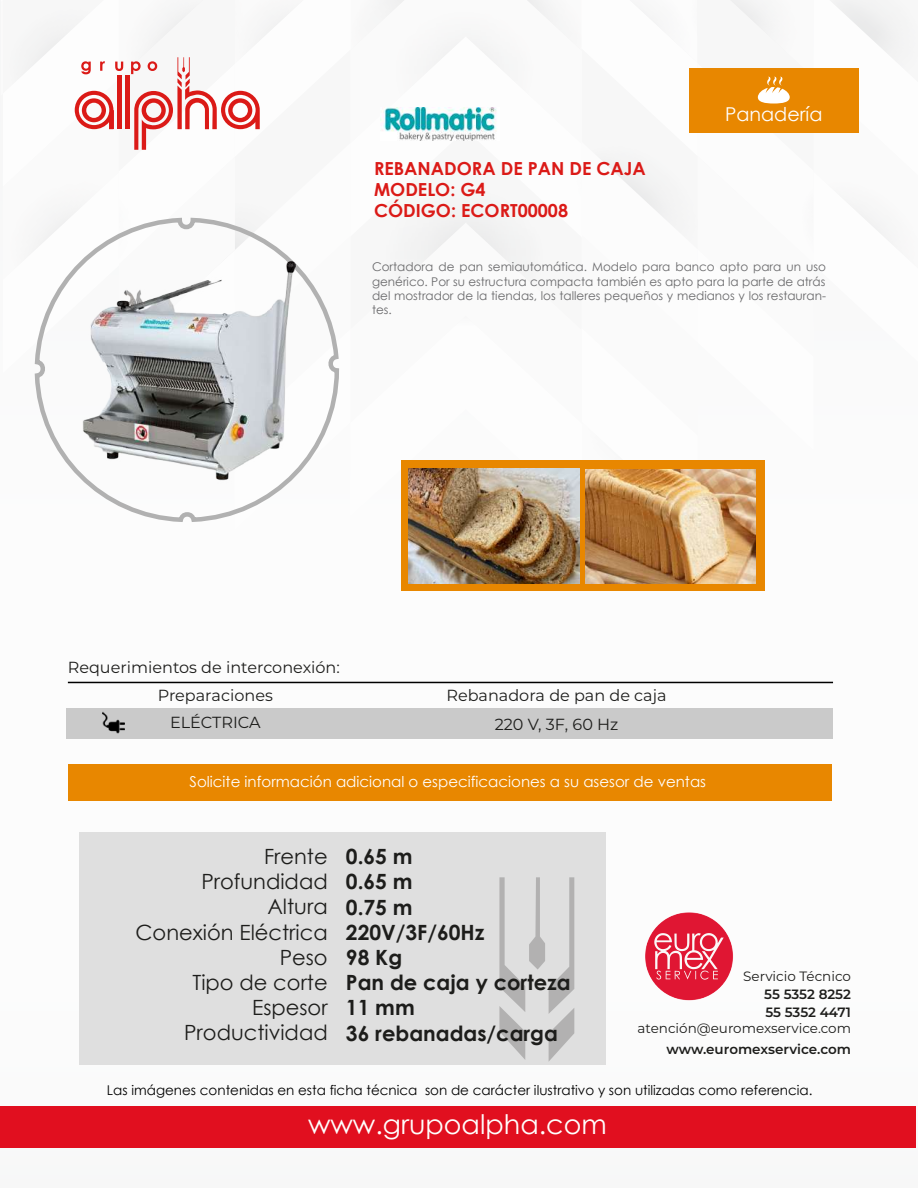
<style>
.page{position:relative;width:918px;height:1188px;background:#fff}
.page>*{position:absolute;margin:0;border:0;box-sizing:border-box;transform-origin:0 0}
.t1{font:27px "Century Gothic";color:#fffffd}
.t2{font:21px/25.2px "Century Gothic";color:#1d1d1b;text-align:right}
.t3{font:700 21px/25.2px "Century Gothic";color:#1d1d1b}
.t4{font:19.2px "Century Gothic";color:#fff}
.t5{font:700 18px/21px "Century Gothic";color:#db1a17}
.t6{font:16.05px/27.9px "Montserrat";color:#1d1d1b}
.t7{font:15px "Century Gothic";color:#fff}
.t8{font:13.5px "Century Gothic";color:#000}
.t9{font:13.5px "Montserrat";color:#1d1d1b}
.t10{font:600 13.5px/17.7px "Montserrat";letter-spacing:-.005em;color:#1d1d1b}
.t11{font:12px/14.4px "Century Gothic";color:#69696b;text-align:justify}
</style>
<div class="page">
<div style="left:68px;top:764px;width:764px;height:37px;background:#e88700"></div>
<div style="left:79px;top:832px;width:527px;height:233px;background:#dfdfdf"></div>
<div style="left:0;top:1106px;width:916px;height:42px;background:#e10f1f"></div>
<svg style="left:499px;top:877px;width:75px;height:184px"></svg>
<img style="left:645px;top:912px;width:89px;height:89px">
<svg style="left:15px;top:0;width:896px;height:530px"></svg>
<hr style="left:68px;top:682px;width:765px;height:1px;background:#000">
<div style="left:67px;top:708px;width:766px;height:31px;background:#cacaca"></div>
<img style="left:102px;top:712px;width:22px;height:21px">
<div style="left:402px;top:461px;width:363px;height:130px;background:#e88700"></div>
<img style="left:408px;top:469px;width:172px;height:114px">
<img style="left:586px;top:469px;width:169px;height:114px">
<img style="left:381px;top:108px;width:118px;height:32px">
<img style="left:76px;top:260px;width:224px;height:223px">
<h3 class="t5" style="left:374px;top:157px;width:273px">REBANADORA DE PAN DE CAJA<br>MODELO: G4<br>CÓDIGO: ECORT00008</h3>
<h3 class="t4" style="left:725px;top:101px;width:99px">Panadería</h3>
<p class="t11" style="left:372px;top:260px;width:455px">Cortadora de pan semiautomática. Modelo para banco apto para un uso genérico. Por su estructura compacta también es apto para la parte de atrás del mostrador de la tiendas, los talleres pequeños y medianos y los restauran&shy;tes.</p>
<h3 class="t6" style="left:158px;top:653px;width:184px;text-indent:-90px">Requerimientos de interconexión:<br>Preparaciones</h3>
<h3 class="t6" style="left:446px;top:681px;width:222px">Rebanadora de pan de caja</h3>
<h3 class="t6" style="left:170px;top:708px;width:92px">ELÉCTRICA</h3>
<h3 class="t6" style="left:495px;top:710px;width:125px">220 V, 3F, 60 Hz</h3>
<p class="t7" style="left:190px;top:771px;width:518px">Solicite información adicional o especificaciones a su asesor de ventas</p>
<h2 class="t2" style="left:136px;top:843px;width:194px">Frente<br>Profundidad<br>Altura<br>Conexión Eléctrica<br>Peso<br>Tipo de corte<br>Espesor<br>Productividad</h2>
<h2 class="t3" style="left:346px;top:843px;width:226px">0.65 m<br>0.65 m<br>0.75 m<br>220V/3F/60Hz<br>98 Kg<br>Pan de caja y corteza<br>11 mm<br>36 rebanadas/carga</h2>
<p class="t9" style="left:743px;top:967px;width:109px">Servicio Técnico</p>
<p class="t10" style="left:764px;top:985px;width:88px">55 5352 8252<br>55 5352 4471</p>
<p class="t9" style="left:638px;top:1019px;width:215px">atención@euromexservice.com</p>
<p class="t10" style="left:667px;top:1039px;width:186px">www.euromexservice.com</p>
<p class="t8" style="left:107px;top:1081px;width:707px">Las imágenes contenidas en esta ficha técnica son de carácter ilustrativo y son utilizadas como referencia.</p>
<h1 class="t1" style="left:308px;top:1106px;width:300px">www.grupoalpha.com</h1>
</div>
